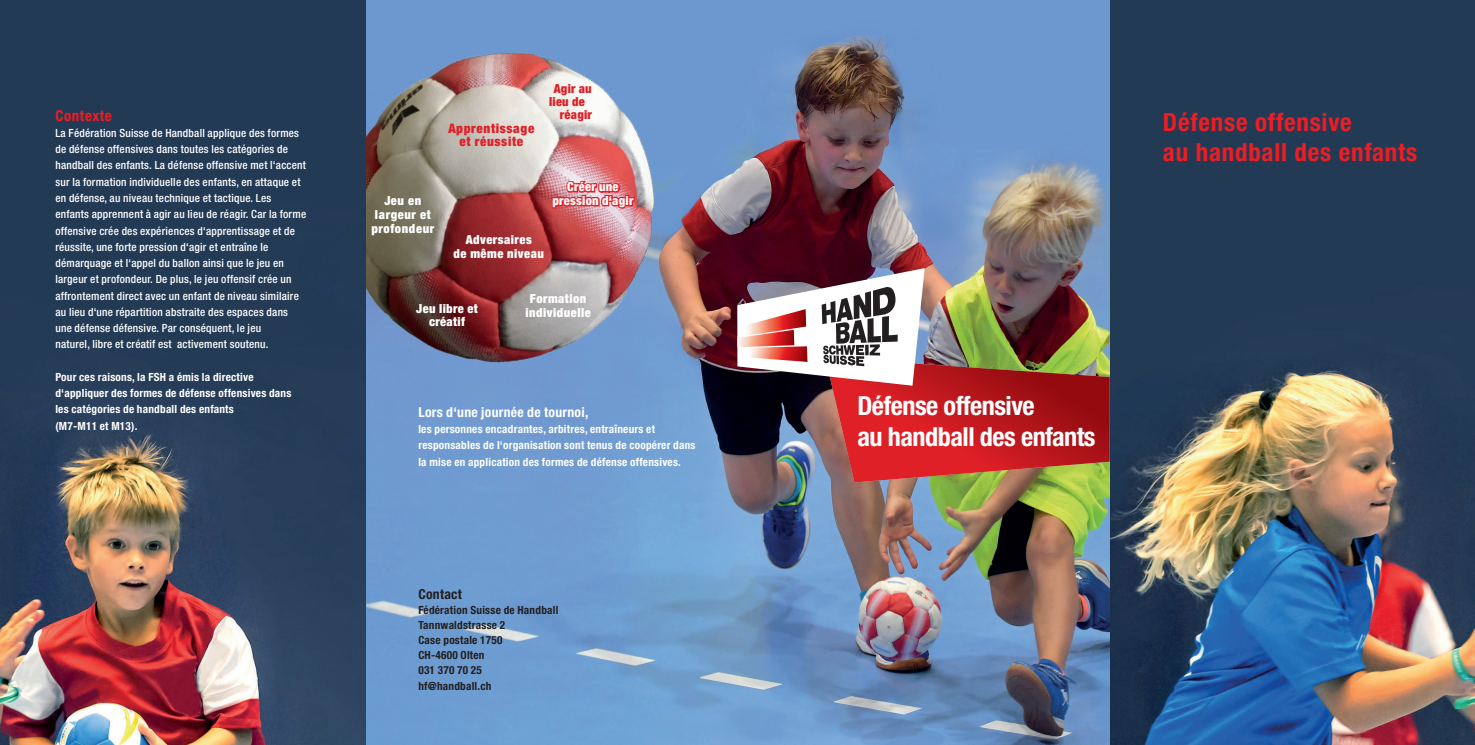
<style>
.page{position:relative;width:1475px;height:745px;background:#fff}
.page>*{position:absolute;margin:0;border:0;box-sizing:border-box;transform-origin:0 0}
.t1{font:700 condensed 26.25px/31.2px "Helvetica Neue LT Std";letter-spacing:-.02em;color:#fff}
.t2{font:700 condensed 25px/30px "Helvetica Neue LT Std";letter-spacing:.03em;color:#ee1d23}
.t3{font:700 condensed 15px "Helvetica Neue LT Std";letter-spacing:.04em;color:#ee1d23}
.t4{font:700 condensed 13.75px "Helvetica Neue LT Std";letter-spacing:.02em;color:#fff}
.t5{font:700 condensed 13.75px "Helvetica Neue LT Std";letter-spacing:.02em;color:#231f20}
.t6{font:900 condensed 13.12px/13.8px "Helvetica Neue LT Std";letter-spacing:.05em;color:#df2027;text-align:center}
.t7{font:900 condensed 12.5px/13.8px "Helvetica Neue LT Std";letter-spacing:.04em;color:#fff;text-align:center}
.t8{font:900 condensed 12.5px/13.8px "Helvetica Neue LT Std";letter-spacing:.02em;color:#fff;text-align:center}
.t9{font:900 condensed 12.5px/13.8px "Helvetica Neue LT Std";letter-spacing:.02em;color:#df2027;text-align:center}
.t10{font:500 condensed 11.25px/16.2px "Helvetica Neue LT Std";letter-spacing:.02em;color:#fff}
.t11{font:700 condensed 11.25px/16.2px "Helvetica Neue LT Std";letter-spacing:.02em;color:#fff}
.t12{font:700 condensed 11.25px/15px "Helvetica Neue LT Std";letter-spacing:.02em;color:#231f20}
</style>
<div class="page">
<img style="left:365px;top:0;width:1109px;height:744px">
<img style="left:737px;top:268px;width:372px;height:214px">
<img style="left:365px;top:0;width:370px;height:440px">
<img style="left:0;top:0;width:365px;height:744px">
<svg style="left:550px;top:178px;width:86px;height:38px;background:#dc686f"></svg>
<h3 class="t3" style="left:55px;top:106px;width:58px">Contexte</h3>
<p class="t10" style="left:55px;top:125px;width:252px">La Fédération Suisse de Handball applique des formes de défense offensives dans toutes les catégories de handball des enfants. La défense offensive met l‘accent sur la formation individuelle des enfants, en attaque et en défense, au niveau technique et tactique. Les enfants apprennent à agir au lieu de réagir. Car la forme offensive crée des expériences d‘apprentissage et de réussite, une forte pression d‘agir et entraîne le démarquage et l‘appel du ballon ainsi que le jeu en largeur et profondeur. De plus, le jeu offensif crée un affrontement direct avec un enfant de niveau similaire au lieu d‘une répartition abstraite des espaces dans une défense défensive. Par conséquent, le jeu<br>naturel, libre et créatif est activement soutenu.</p>
<p class="t11" style="left:55px;top:368px;width:237px">Pour ces raisons, la FSH a émis la directive d‘appliquer des formes de défense offensives dans les catégories de handball des enfants<br>(M7-M11 et M13).</p>
<p class="t6" style="left:448px;top:121px;width:87px">Apprentissage et réussite</p>
<p class="t9" style="left:549px;top:81px;width:44px">Agir au lieu de</p>
<p class="t9" style="left:560px;top:107px;width:34px">réagir</p>
<p class="t7" style="left:371px;top:193px;width:64px">Jeu en largeur et profondeur</p>
<p class="t8" style="left:552px;top:180px;width:82px">Créer une pression d‘agir</p>
<p class="t7" style="left:453px;top:232px;width:92px">Adversaires<br>de même niveau</p>
<p class="t7" style="left:416px;top:301px;width:63px">Jeu libre et créatif</p>
<p class="t7" style="left:525px;top:291px;width:67px">Formation individuelle</p>
<p class="t4" style="left:418px;top:403px;width:171px">Lors d‘une journée de tournoi,</p>
<p class="t11" style="left:418px;top:420px;width:279px">les personnes encadrantes, arbitres, entraîneurs et responsables de l‘organisation sont tenus de coopérer dans la mise en application des formes de défense offensives.</p>
<p class="t5" style="left:418px;top:585px;width:45px">Contact</p>
<p class="t12" style="left:418px;top:601px;width:141px">Fédération Suisse de Handball<br>Tannwaldstrasse 2<br>Case postale 1750<br>CH-4600 Olten<br>031 370 70 25</p>
<p class="t12" style="left:418px;top:678px;width:75px">hf@handball.ch</p>
<h2 class="t2" style="left:1162px;top:107px;width:256px">Défense offensive<br>au handball des enfants</h2>
<h1 class="t1" style="left:857px;top:389px;width:240px">Défense offensive<br>au handball des enfants</h1>
</div>
